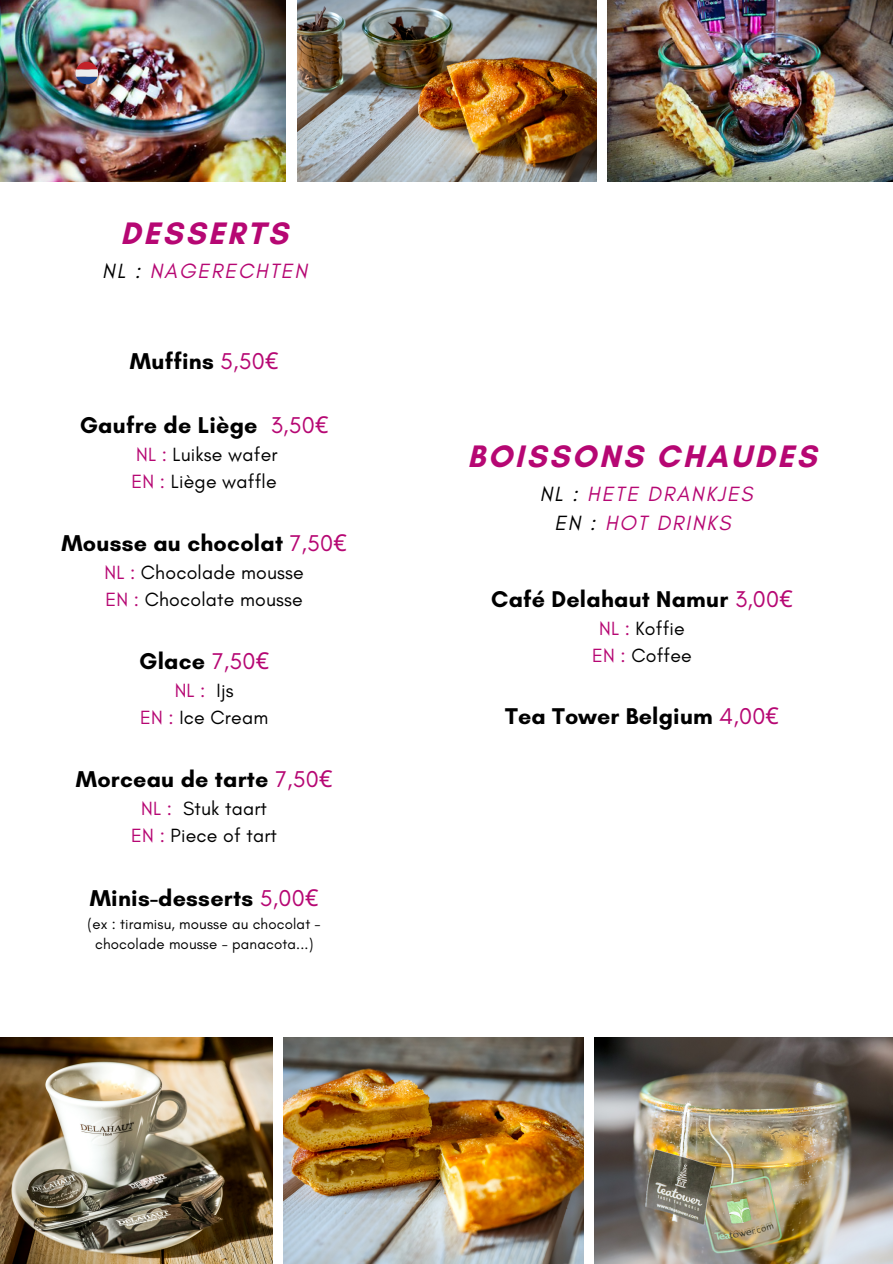
<style>
.page{position:relative;width:893px;height:1264px;background:#fff}
.page>*{position:absolute;margin:0;border:0;box-sizing:border-box;transform-origin:0 0}
.t1{font:700 31.65px "Glacial Indifference";letter-spacing:.09em;color:#b60773}
.t2{font:700 23.25px "Glacial Indifference";letter-spacing:.01em;color:#000}
.t3{font:italic 21px/29.2px "Glacial Indifference";letter-spacing:.09em;color:#b60773;text-align:center}
.t4{font:19.5px/27px "Glacial Indifference";letter-spacing:.01em;color:#000;text-align:center}
.t5{font:15px "Glacial Indifference";letter-spacing:.01em;color:#000}
.s1{color:#000}
.s2{font-weight:400;color:#b60773}
.s3{font-family:"Noto Sans";font-weight:400;color:#b60773}
.s4{color:#b60773}
</style>
<div class="page">
<img style="left:0;top:0;width:286px;height:181px">
<img style="left:297px;top:0;width:299px;height:181px">
<img style="left:608px;top:0;width:284px;height:181px">
<img style="left:0;top:1037px;width:272px;height:226px">
<img style="left:284px;top:1037px;width:299px;height:226px">
<img style="left:594px;top:1037px;width:298px;height:226px">
<svg style="left:76px;top:62px;width:22px;height:22px"></svg>
<p class="t1" style="left:120px;top:214px;width:169px">DESSERTS</p>
<p class="t3" style="left:102px;top:256px;width:206px"><span class="s1">NL :</span> NAGERECHTEN</p>
<p class="t2" style="left:130px;top:346px;width:150px">Muffins <span class="s2">5,50</span><span class="s3">€</span></p>
<h2 class="t2" style="left:80px;top:410px;width:250px">Gaufre de Liège <span class="s2">3,50</span><span class="s3">€</span></h2>
<h2 class="t4" style="left:132px;top:440px;width:147px;text-align:left"><span class="s4">NL :</span> Luikse wafer<br><span class="s4">EN :</span> Liège waffle</h2>
<h3 class="t2" style="left:61px;top:529px;width:287px">Mousse au chocolat <span class="s2">7,50</span><span class="s3">€</span></h3>
<h3 class="t4" style="left:104px;top:558px;width:201px;text-align:left"><span class="s4">NL :</span> Chocolade mousse<br><span class="s4">EN :</span> Chocolate mousse</h3>
<h3 class="t2" style="left:139px;top:647px;width:131px">Glace <span class="s2">7,50</span><span class="s3">€</span></h3>
<h3 class="t4" style="left:140px;top:677px;width:130px"><span class="s4">NL :</span> Ijs<br><span class="s4">EN :</span> Ice Cream</h3>
<h3 class="t2" style="left:76px;top:765px;width:258px">Morceau de tarte <span class="s2">7,50</span><span class="s3">€</span></h3>
<h3 class="t4" style="left:131px;top:795px;width:147px"><span class="s4">NL :</span> Stuk taart<br><span class="s4">EN :</span> Piece of tart</h3>
<h4 class="t2" style="left:90px;top:883px;width:230px">Minis-desserts <span class="s2">5,00</span><span class="s3">€</span></h4>
<h3 class="t5" style="left:88px;top:914px;width:235px">(ex : tiramisu, mousse au chocolat -</h3>
<p class="t5" style="left:95px;top:935px;width:220px">chocolade mousse - panacota...)</p>
<h3 class="t1" style="left:467px;top:436px;width:350px">BOISSONS CHAUDES</h3>
<h3 class="t3" style="left:539px;top:478px;width:214px"><span class="s1">NL :</span> HETE DRANKJES<br><span class="s1">EN :</span> HOT DRINKS</h3>
<p class="t2" style="left:491px;top:585px;width:303px">Café Delahaut Namur <span class="s2">3,00</span><span class="s3">€</span></p>
<p class="t4" style="left:592px;top:615px;width:101px"><span class="s4">NL :</span> Koffie<br><span class="s4">EN :</span> Coffee</p>
<h1 class="t2" style="left:505px;top:702px;width:275px">Tea Tower Belgium <span class="s2">4,00</span><span class="s3">€</span></h1>
</div>
